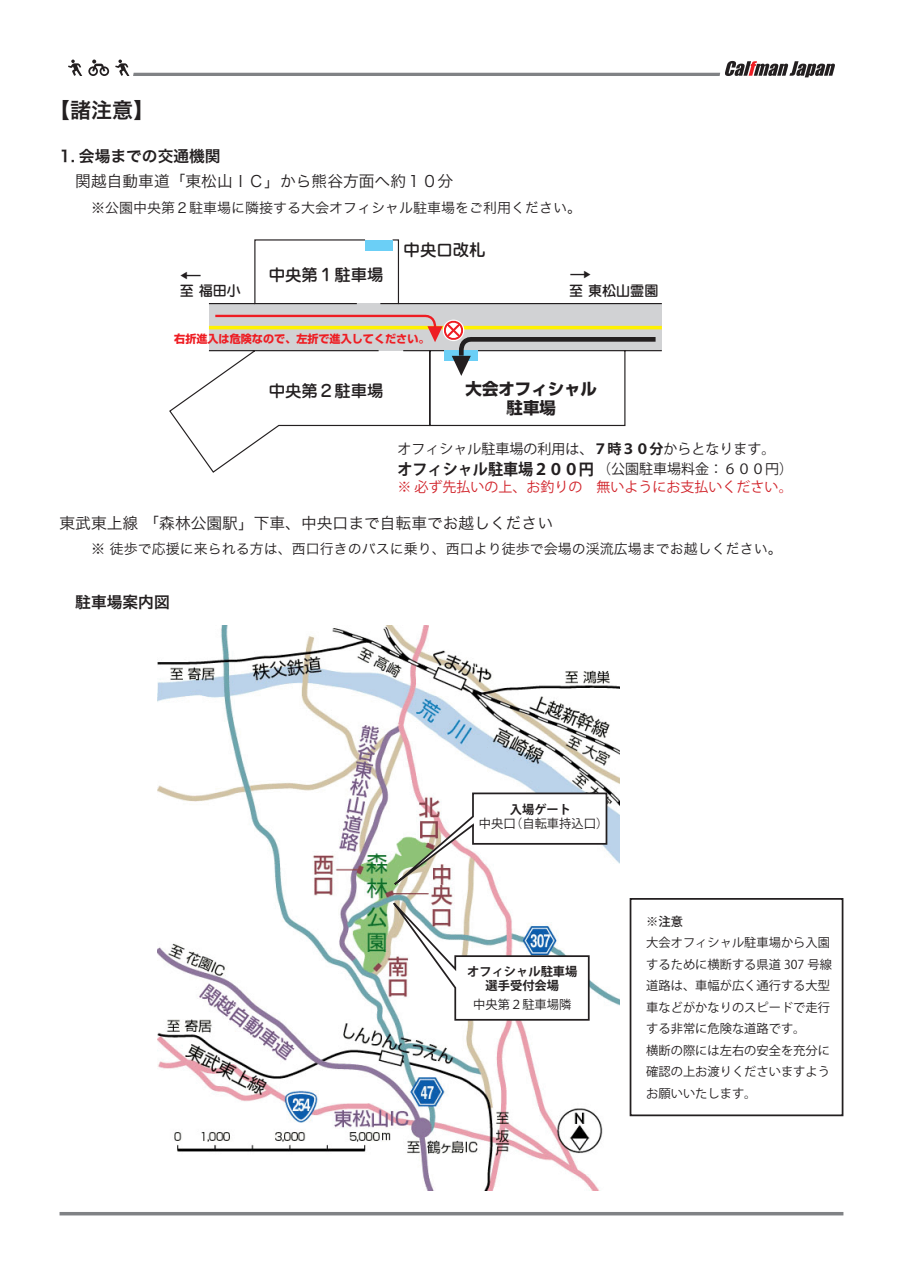
<style>
.page{position:relative;width:903px;height:1275px;background:#fff}
.page>*{position:absolute;margin:0;border:0;box-sizing:border-box;transform-origin:0 0}
.t1{font:22.22px "Jun 34 Pro Medium 90 msp RKSJ H";color:#231f20}
.t2{font:21px "Hira Kaku Pro W6";color:#231f20}
.t3{font:16.45px "Jun 34 Pro Medium 90 msp RKSJ H";color:#231f20}
.t4{font:16.45px "Shin Go Pro Bold 90 msp RKSJ H";color:#231f20}
.t5{font:15.75px "Hira Kaku Pro W3";color:#231f20}
.t6{font:15.75px "Hira Kaku Pro W6";color:#231f20}
.t7{font:700 15.75px "Koz Go Pro";color:#231f20;scale:.96 1}
.t8{font:14px "Hira Kaku Pro W3";color:#231f20}
.t9{font:14px/20.1px "Koz Go Pro";color:#231f20}
.t10{font:14px "Koz Go Pro";color:#d1232a}
.t11{font:14px "Jun 34 Pro Medium 90 msp RKSJ H";color:#231f20}
.t12{font:12.25px/21.3px "Koz Go Pro";color:#231f20}
.t13{font:700 12.25px/14px "Koz Go Pro";color:#231f20;text-align:center}
.t14{font:500 12.25px "Koz Go Pro";color:#231f20}
.t15{font:11.03px "Shin Go Pro Bold 90 msp RKSJ H";color:#ee1d23}
.s1{font-weight:700}
</style>
<div class="page">
<hr style="left:60px;top:1212px;width:783px;height:3px;background:#808285">
<svg style="left:68px;top:60px;width:14px;height:16px"></svg>
<svg style="left:88px;top:60px;width:21px;height:16px"></svg>
<svg style="left:115px;top:60px;width:720px;height:17px"></svg>
<img style="left:158px;top:625px;width:461px;height:566px">
<svg style="left:169px;top:239px;width:493px;height:234px"></svg>
<div style="left:365px;top:240px;width:28px;height:10px;background:#6bcff6"></div>
<hr style="left:209px;top:326px;width:453px;height:3px;background:#fff101">
<svg style="left:213px;top:314px;width:447px;height:62px"></svg>
<div style="left:630px;top:898px;width:213px;height:218px;border:2px solid #231f20"></div>
<svg style="left:353px;top:792px;width:255px;height:229px"></svg>
<h2 class="t2" style="left:49px;top:91px;width:107px">【諸注意【</h2>
<p class="t6" style="left:60px;top:142px;width:163px">1. 会場までの交通機関</p>
<p class="t5" style="left:60px;top:168px;width:395px">　関越自動車道「東松山ＩＣ」から熊谷方面へ約１０分</p>
<p class="t8" style="left:105px;top:195px;width:477px">公園中央第２駐車場に隣接する大会オフィシャル駐車場をご利用ください。</p>
<h1 class="t1" style="left:180px;top:258px;width:24px">←</h1>
<h3 class="t3" style="left:269px;top:261px;width:116px">中央第１駐車場</h3>
<p class="t11" style="left:180px;top:280px;width:62px">至福田小</p>
<h3 class="t3" style="left:404px;top:237px;width:84px">中央口改札</h3>
<p class="t15" style="left:174px;top:330px;width:257px">右折進入は危険なので、左折で進入してください。</p>
<h1 class="t1" style="left:569px;top:257px;width:24px">→</h1>
<p class="t11" style="left:569px;top:279px;width:91px">至東松山霊園</p>
<h3 class="t3" style="left:269px;top:378px;width:116px">中央第２駐車場</h3>
<h3 class="t4" style="left:466px;top:376px;width:133px">大会オフィシャル</h3>
<h3 class="t4" style="left:507px;top:394px;width:51px">駐車場</h3>
<p class="t9" style="left:597px;top:439px;width:197px;text-indent:-200px">オフィシャル駐車場の利用は、<span class="s1">７時３０分</span>からとなります。<br>（公園駐車場料金：６００円(</p>
<p class="t7" style="left:397px;top:459px;width:206px">オフィシャル駐車場２００円</p>
<p class="t10" style="left:397px;top:478px;width:397px">※ 必ず先払いの上、お釣りの　無いようにお支払いください。</p>
<p class="t5" style="left:60px;top:509px;width:495px">東武東上線「森林公園駅」下車、中央口まで自転車でお越しください</p>
<p class="t8" style="left:110px;top:537px;width:673px">徒歩で応援に来られる方は、西口行きのバスに乗り、西口より徒歩で会場の渓流広場までお越しください。</p>
<p class="t6" style="left:60px;top:587px;width:112px">　駐車場案内図</p>
<p class="t13" style="left:510px;top:803px;width:63px">入場ゲート</p>
<p class="t12" style="left:510px;top:813px;width:99px">（自転車持込口(</p>
<p class="t12" style="left:479px;top:813px;width:38px">中央口</p>
<p class="t13" style="left:467px;top:965px;width:112px">オフィシャル駐車場選手受付会場</p>
<p class="t12" style="left:473px;top:994px;width:99px">中央第２駐車場隣</p>
<p class="t14" style="left:646px;top:914px;width:38px">※注意</p>
<p class="t12" style="left:646px;top:933px;width:187px">大会オフィシャル駐車場から入園するために横断する県道 307 号線道路は、車幅が広く通行する大型車などがかなりのスピードで走行する非常に危険な道路です。<br>横断の際には左右の安全を充分に確認の上お渡りくださいますようお願いいたします。</p>
</div>
